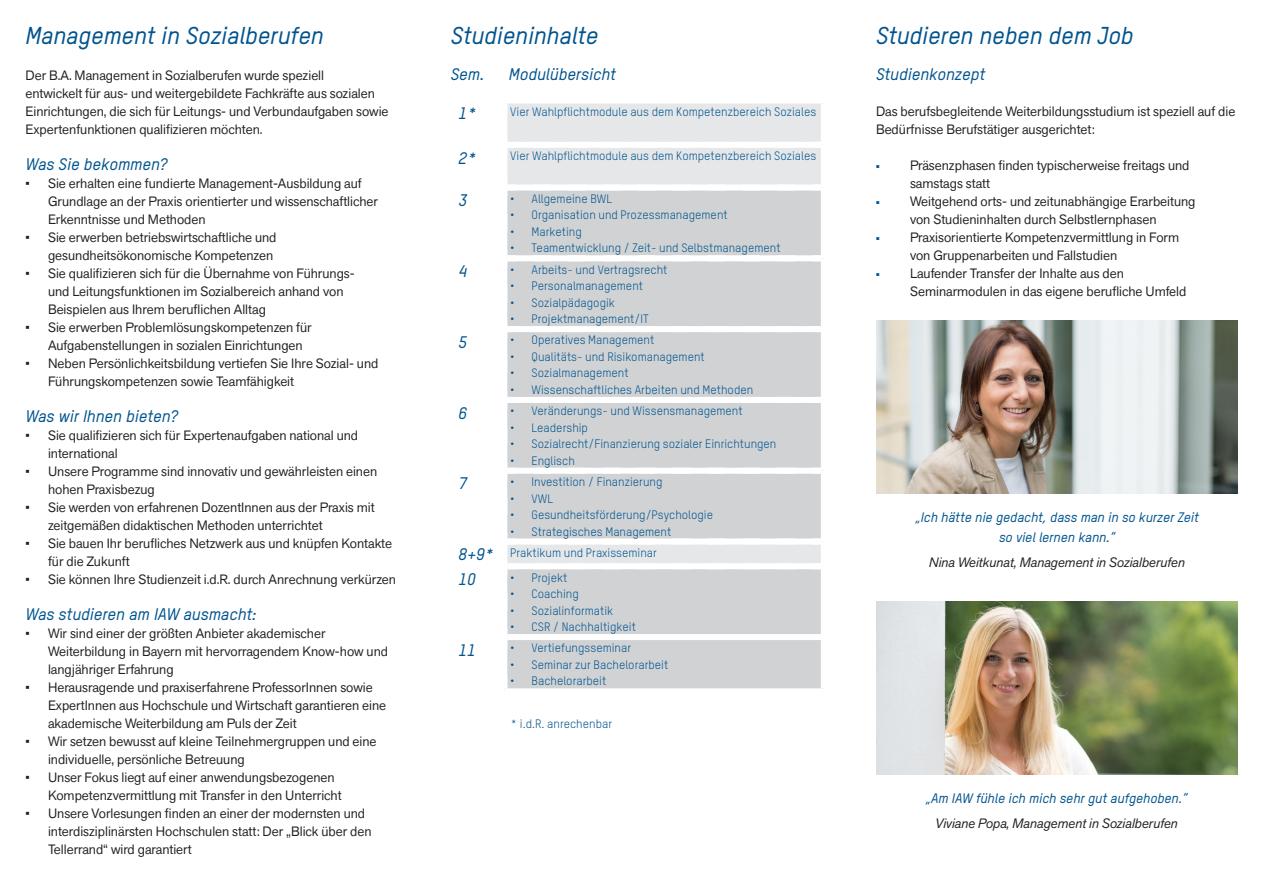
<style>
.page{position:relative;width:1263px;height:893px;background:#fff}
.page>*{position:absolute;margin:0;border:0;box-sizing:border-box;transform-origin:0 0}
.Headline{font:italic 500 24px "TSTAR";color:#00548e}
.Headline_im_Text{font:italic 500 16.5px "TSTAR";color:#00548e}
.Tabelle___große_Schr{font:italic 500 16.5px "TSTAR";color:#00548e}
.Fließtext{font:13.5px/18px "Akzid Grtsk Next";color:#231f20}
.Cover___Schrift_klei{font:italic 500 13.5px "TSTAR";color:#00548e}
.Cover___Schrift_klei-2{font:italic 13.5px "Akzid Grtsk Next";color:#231f20}
.Tabelle___kleine_Sch{font:12px "TSTAR";color:#00548e}
.Adresse__Sachdaten{font:12px "TSTAR";color:#00548e}
.s1{font-weight:700;font-size:12px;color:#00548e}
</style>
<div class="page">
<img style="left:876px;top:320px;width:362px;height:174px">
<img style="left:876px;top:602px;width:362px;height:173px">
<div style="left:507px;top:104px;width:314px;height:81px;background:#e6e7e9"></div>
<div style="left:507px;top:191px;width:314px;height:497px;background:#d1d2d4"></div>
<div style="left:507px;top:142px;width:314px;height:6px;background:#fff"></div>
<div style="left:507px;top:255px;width:314px;height:6px;background:#fff"></div>
<div style="left:507px;top:326px;width:314px;height:6px;background:#fff"></div>
<div style="left:507px;top:397px;width:314px;height:6px;background:#fff"></div>
<div style="left:507px;top:468px;width:314px;height:6px;background:#fff"></div>
<div style="left:507px;top:538px;width:314px;height:6px;background:#fff"></div>
<div style="left:507px;top:563px;width:314px;height:6px;background:#fff"></div>
<div style="left:507px;top:634px;width:320px;height:6px;background:#fff"></div>
<svg style="left:533px;top:190px;width:270px;height:1px"></svg>
<svg style="left:551px;top:255px;width:252px;height:1px"></svg>
<svg style="left:551px;top:473px;width:252px;height:1px"></svg>
<svg style="left:533px;top:538px;width:270px;height:1px"></svg>
<p class="Headline" style="left:26px;top:21px;width:300px">Management in Sozialberufen</p>
<p class="Headline" style="left:451px;top:21px;width:149px">Studieninhalte</p>
<p class="Headline" style="left:876px;top:21px;width:259px">Studieren neben dem Job</p>
<p class="Fließtext" style="left:26px;top:66px;width:365px">Der B.A. Management in Sozialberufen wurde speziell<br>entwickelt für aus- und weitergebildete Fachkräfte aus sozialen Einrichtungen, die sich für Leitungs- und Verbundaufgaben sowie Expertenfunktionen qualifizieren möchten.</p>
<p class="Headline_im_Text" style="left:26px;top:154px;width:143px">Was Sie bekommen?</p>
<p class="Fließtext" style="left:48px;top:174px;width:331px;text-indent:-23px">• Sie erhalten eine fundierte Management-Ausbildung auf<br>Grundlage an der Praxis orientierter und wissenschaftlicher<br>Erkenntnisse und Methoden</p>
<p class="Fließtext" style="left:26px;top:228px;width:252px;text-align:right">• Sie erwerben betriebswirtschaftliche und gesundheitsökonomische Kompetenzen</p>
<p class="Fließtext" style="left:48px;top:264px;width:308px;text-indent:-23px">• Sie qualifizieren sich für die Übernahme von Führungs&shy;und Leitungsfunktionen im Sozialbereich anhand von<br>Beispielen aus Ihrem beruflichen Alltag</p>
<p class="Fließtext" style="left:48px;top:318px;width:265px;text-indent:-23px">• Sie erwerben Problemlösungskompetenzen für<br>Aufgabenstellungen in sozialen Einrichtungen</p>
<p class="Fließtext" style="left:48px;top:354px;width:332px;text-indent:-23px">• Neben Persönlichkeitsbildung vertiefen Sie Ihre Sozial- und<br>Führungskompetenzen sowie Teamfähigkeit</p>
<p class="Headline_im_Text" style="left:26px;top:406px;width:154px">Was wir Ihnen bieten?</p>
<p class="Fließtext" style="left:48px;top:426px;width:312px;text-indent:-23px">• Sie qualifizieren sich für Expertenaufgaben national und international</p>
<p class="Fließtext" style="left:48px;top:462px;width:331px;text-indent:-23px">• Unsere Programme sind innovativ und gewährleisten einen hohen Praxisbezug</p>
<p class="Fließtext" style="left:48px;top:498px;width:328px;text-indent:-23px">• Sie werden von erfahrenen DozentInnen aus der Praxis mit zeitgemäßen didaktischen Methoden unterrichtet</p>
<p class="Fließtext" style="left:48px;top:534px;width:346px;text-indent:-23px">• Sie bauen Ihr berufliches Netzwerk aus und knüpfen Kontakte für die Zukunft</p>
<p class="Fließtext" style="left:26px;top:570px;width:372px">• Sie können Ihre Studienzeit i.d.R. durch Anrechnung verkürzen</p>
<p class="Headline_im_Text" style="left:26px;top:604px;width:232px">Was studieren am IAW ausmacht:</p>
<p class="Fließtext" style="left:48px;top:624px;width:342px;text-indent:-23px">• Wir sind einer der größten Anbieter akademischer<br>Weiterbildung in Bayern mit hervorragendem Know-how und langjähriger Erfahrung</p>
<p class="Fließtext" style="left:48px;top:678px;width:340px;text-indent:-23px">• Herausragende und praxiserfahrene ProfessorInnen sowie<br>ExpertInnen aus Hochschule und Wirtschaft garantieren eine akademische Weiterbildung am Puls der Zeit</p>
<p class="Fließtext" style="left:48px;top:732px;width:330px;text-indent:-23px">• Wir setzen bewusst auf kleine Teilnehmergruppen und eine individuelle, persönliche Betreuung</p>
<p class="Fließtext" style="left:48px;top:768px;width:295px;text-indent:-23px">• Unser Fokus liegt auf einer anwendungsbezogenen<br>Kompetenzvermittlung mit Transfer in den Unterricht</p>
<p class="Fließtext" style="left:48px;top:804px;width:325px;text-indent:-23px">• Unsere Vorlesungen finden an einer der modernsten und interdisziplinärsten Hochschulen statt: Der „Blick über den<br>Tellerrand“ wird garantiert</p>
<p class="Headline_im_Text" style="left:451px;top:64px;width:35px">Sem.</p>
<p class="Headline_im_Text" style="left:509px;top:64px;width:109px">Modulübersicht</p>
<p class="Headline_im_Text" style="left:876px;top:64px;width:111px">Studienkonzept</p>
<p class="Fließtext" style="left:876px;top:102px;width:361px">Das berufsbegleitende Weiterbildungsstudium ist speziell auf die<br>Bedürfnisse Berufstätiger ausgerichtet:</p>
<p class="Fließtext" style="left:910px;top:156px;width:281px;text-indent:-34px"><span class="s1">•</span> Präsenzphasen finden typischerweise freitags und samstags statt</p>
<p class="Fließtext" style="left:876px;top:192px;width:321px"><span class="s1">•</span> Weitgehend orts- und zeitunabhängige Erarbeitung</p>
<p class="Fließtext" style="left:910px;top:210px;width:248px">von Studieninhalten durch Selbstlernphasen</p>
<p class="Fließtext" style="left:876px;top:228px;width:305px"><span class="s1">•</span> Praxisorientierte Kompetenzvermittlung in Form</p>
<p class="Fließtext" style="left:910px;top:246px;width:209px">von Gruppenarbeiten und Fallstudien</p>
<p class="Fließtext" style="left:876px;top:264px;width:249px"><span class="s1">•</span> Laufender Transfer der Inhalte aus den</p>
<p class="Fließtext" style="left:910px;top:282px;width:278px">Seminarmodulen in das eigene berufliche Umfeld</p>
<p class="Tabelle___große_Schr" style="left:459px;top:103px;width:19px">1*</p>
<p class="Tabelle___kleine_Sch" style="left:510px;top:104px;width:308px">Vier Wahlpflichtmodule aus dem Kompetenzbereich Soziales</p>
<p class="Tabelle___große_Schr" style="left:459px;top:148px;width:19px">2*</p>
<p class="Tabelle___kleine_Sch" style="left:510px;top:149px;width:308px">Vier Wahlpflichtmodule aus dem Kompetenzbereich Soziales</p>
<p class="Tabelle___große_Schr" style="left:459px;top:190px;width:10px">3</p>
<p class="Tabelle___kleine_Sch" style="left:510px;top:191px;width:103px">• Allgemeine BWL</p>
<p class="Tabelle___kleine_Sch" style="left:510px;top:208px;width:219px">• Organisation und Prozessmanagement</p>
<p class="Tabelle___kleine_Sch" style="left:510px;top:224px;width:73px">• Marketing</p>
<p class="Tabelle___kleine_Sch" style="left:510px;top:241px;width:272px">• Teamentwicklung / Zeit- und Selbstmanagement</p>
<p class="Tabelle___große_Schr" style="left:459px;top:261px;width:10px">4</p>
<p class="Tabelle___kleine_Sch" style="left:510px;top:262px;width:159px">• Arbeits- und Vertragsrecht</p>
<p class="Tabelle___kleine_Sch" style="left:510px;top:279px;width:134px">• Personalmanagement</p>
<p class="Tabelle___kleine_Sch" style="left:510px;top:295px;width:106px">• Sozialpädagogik</p>
<p class="Tabelle___kleine_Sch" style="left:510px;top:312px;width:140px">• Projektmanagement/IT</p>
<p class="Tabelle___große_Schr" style="left:459px;top:332px;width:10px">5</p>
<p class="Tabelle___kleine_Sch" style="left:510px;top:333px;width:146px">• Operatives Management</p>
<p class="Tabelle___kleine_Sch" style="left:510px;top:349px;width:196px">• Qualitäts- und Risikomanagement</p>
<p class="Tabelle___kleine_Sch" style="left:510px;top:366px;width:120px">• Sozialmanagement</p>
<p class="Tabelle___kleine_Sch" style="left:510px;top:382px;width:244px">• Wissenschaftliches Arbeiten und Methoden</p>
<p class="Tabelle___große_Schr" style="left:459px;top:403px;width:10px">6</p>
<p class="Tabelle___kleine_Sch" style="left:510px;top:404px;width:234px">• Veränderungs- und Wissensmanagement</p>
<p class="Tabelle___kleine_Sch" style="left:510px;top:420px;width:79px">• Leadership</p>
<p class="Tabelle___kleine_Sch" style="left:510px;top:437px;width:268px">• Sozialrecht/Finanzierung sozialer Einrichtungen</p>
<p class="Tabelle___kleine_Sch" style="left:510px;top:453px;width:66px">• Englisch</p>
<p class="Tabelle___große_Schr" style="left:459px;top:474px;width:10px">7</p>
<p class="Tabelle___kleine_Sch" style="left:510px;top:475px;width:154px">• Investition / Finanzierung</p>
<p class="Tabelle___kleine_Sch" style="left:510px;top:491px;width:44px">• VWL</p>
<p class="Tabelle___kleine_Sch" style="left:510px;top:508px;width:204px">• Gesundheitsförderung/Psychologie</p>
<p class="Tabelle___kleine_Sch" style="left:510px;top:524px;width:163px">• Strategisches Management</p>
<p class="Tabelle___große_Schr" style="left:459px;top:544px;width:37px">8+9*</p>
<p class="Tabelle___kleine_Sch" style="left:510px;top:545px;width:148px">Praktikum und Praxisseminar</p>
<p class="Tabelle___große_Schr" style="left:459px;top:569px;width:18px">10</p>
<p class="Tabelle___kleine_Sch" style="left:510px;top:570px;width:59px">• Projekt</p>
<p class="Tabelle___kleine_Sch" style="left:510px;top:587px;width:70px">• Coaching</p>
<p class="Tabelle___kleine_Sch" style="left:510px;top:603px;width:104px">• Sozialinformatik</p>
<p class="Tabelle___kleine_Sch" style="left:510px;top:620px;width:127px">• CSR / Nachhaltigkeit</p>
<p class="Tabelle___große_Schr" style="left:459px;top:640px;width:18px">11</p>
<p class="Tabelle___kleine_Sch" style="left:510px;top:641px;width:122px">• Vertiefungsseminar</p>
<p class="Tabelle___kleine_Sch" style="left:510px;top:657px;width:159px">• Seminar zur Bachelorarbeit</p>
<p class="Tabelle___kleine_Sch" style="left:510px;top:674px;width:97px">• Bachelorarbeit</p>
<p class="Cover___Schrift_klei" style="left:915px;top:509px;width:285px">„Ich hätte nie gedacht, dass man in so kurzer Zeit</p>
<p class="Cover___Schrift_klei" style="left:999px;top:529px;width:118px">so viel lernen kann.“</p>
<p class="Cover___Schrift_klei-2" style="left:929px;top:553px;width:257px">Nina Weitkunat, Management in Sozialberufen</p>
<p class="Adresse__Sachdaten" style="left:510px;top:716px;width:103px">* i.d.R. anrechenbar</p>
<p class="Cover___Schrift_klei" style="left:926px;top:790px;width:263px">„Am IAW fühle ich mich sehr gut aufgehoben.“</p>
<p class="Cover___Schrift_klei-2" style="left:935px;top:815px;width:244px">Viviane Popa, Management in Sozialberufen</p>
</div>
